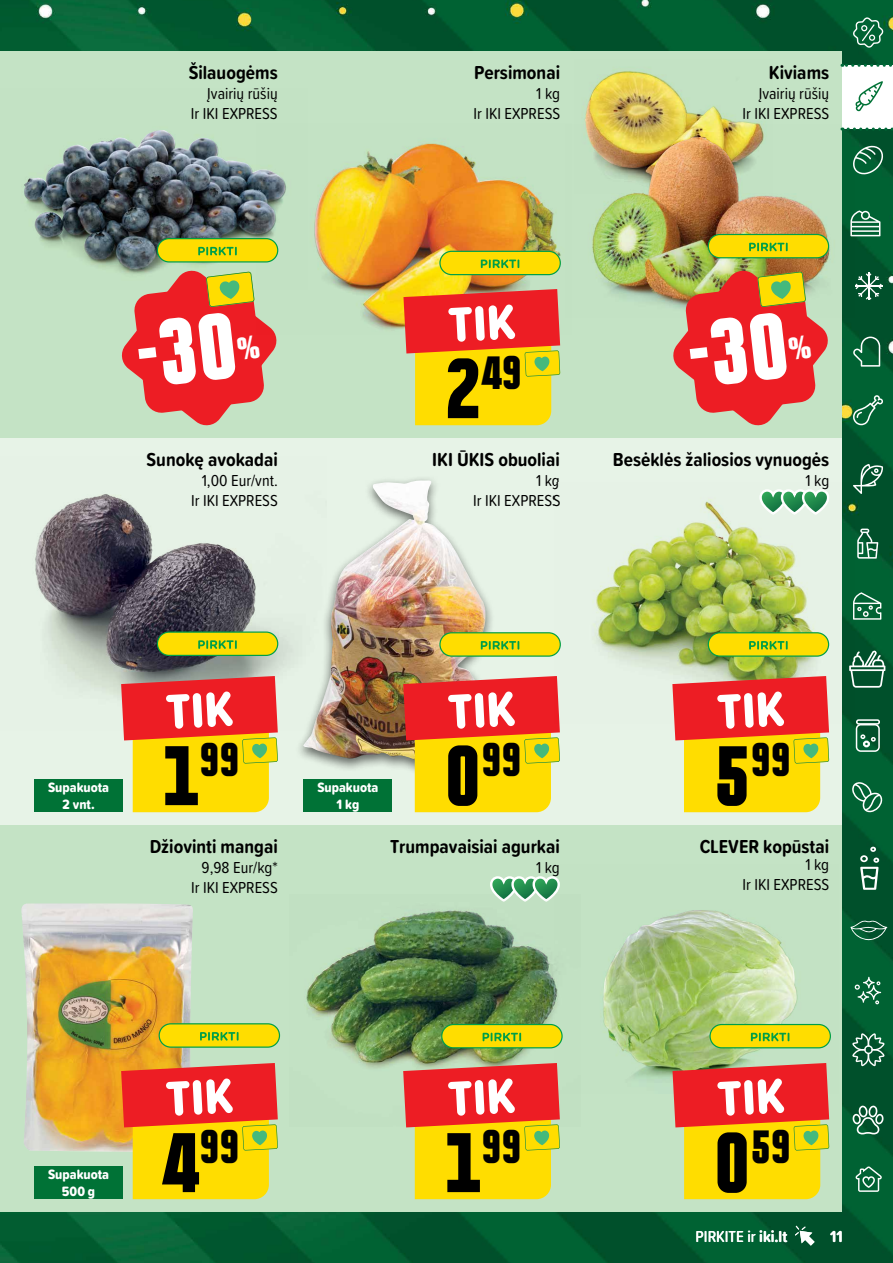
<style>
.page{position:relative;width:893px;height:1263px;background:#fff}
.page>*{position:absolute;margin:0;border:0;box-sizing:border-box;transform-origin:0 0}
.t1{font:900 condensed 77.1px "Politica";color:#000}
.t2{font:900 condensed 42.6px "Politica";color:#000}
.t3{font:700 19.5px "Proxima Soft Cond";color:#000}
.t4{font:16.5px/19.8px "Proxima Soft Cond";color:#000;text-align:right}
.t5{font:500 16.5px "Proxima Soft Cond";color:#fff}
.t6{font:700 16.5px "Proxima Soft Cond";color:#fff}
.t7{font:14.1px/16.8px "Proxima Soft Cond Extrabld";color:#fff;text-align:center}
.s1{font-weight:700}
</style>
<div class="page">
<img style="left:0;top:0;width:893px;height:1263px">
<div style="left:0;top:51px;width:842px;height:1161px;background:#c4e3c5"></div>
<div style="left:0;top:438px;width:842px;height:387px;background:#e7f3e7"></div>
<svg style="left:794px;top:1225px;width:21px;height:20px"></svg>
<div style="left:842px;top:65px;width:51px;height:64px;background:#fff"></div>
<svg style="left:854px;top:128px;width:39px;height:3px"></svg>
<svg style="left:842px;top:64px;width:51px;height:3px"></svg>
<svg style="left:855px;top:1166px;width:27px;height:26px"></svg>
<svg style="left:855px;top:977px;width:26px;height:27px"></svg>
<svg style="left:852px;top:782px;width:30px;height:30px"></svg>
<svg style="left:860px;top:847px;width:19px;height:43px"></svg>
<svg style="left:855px;top:592px;width:26px;height:28px"></svg>
<svg style="left:857px;top:529px;width:21px;height:30px"></svg>
<svg style="left:853px;top:464px;width:30px;height:30px"></svg>
<svg style="left:853px;top:395px;width:30px;height:30px"></svg>
<svg style="left:855px;top:273px;width:27px;height:27px"></svg>
<svg style="left:854px;top:210px;width:26px;height:26px"></svg>
<svg style="left:854px;top:145px;width:29px;height:30px"></svg>
<svg style="left:855px;top:81px;width:28px;height:30px"></svg>
<svg style="left:852px;top:1033px;width:32px;height:33px"></svg>
<svg style="left:852px;top:1105px;width:32px;height:29px"></svg>
<svg style="left:855px;top:650px;width:30px;height:38px"></svg>
<svg style="left:850px;top:920px;width:37px;height:20px"></svg>
<svg style="left:852px;top:17px;width:31px;height:31px"></svg>
<svg style="left:853px;top:337px;width:27px;height:30px"></svg>
<div style="left:856px;top:724px;width:24px;height:28px;border:2px solid #fff;border-radius:4px"></div>
<div style="left:856px;top:719px;width:24px;height:6px;border:2px solid #fff;border-radius:2px"></div>
<svg style="left:860px;top:734px;width:5px;height:5px"></svg>
<svg style="left:871px;top:737px;width:5px;height:5px"></svg>
<div style="left:863px;top:740px;width:7px;height:7px;border:2px solid #fff;border-radius:50%"></div>
<hr style="left:0;top:51px;width:1px;height:387px;background:#fd0">
<img style="left:632px;top:910px;width:199px;height:170px">
<img style="left:603px;top:912px;width:194px;height:161px">
<img style="left:35px;top:494px;width:259px;height:203px">
<img style="left:36px;top:496px;width:219px;height:175px">
<img style="left:584px;top:69px;width:180px;height:56px">
<img style="left:585px;top:72px;width:126px;height:53px">
<div style="left:34px;top:1166px;width:89px;height:33px;background:#007236"></div>
<div style="left:34px;top:780px;width:89px;height:32px;background:#007236"></div>
<div style="left:303px;top:780px;width:89px;height:32px;background:#007236"></div>
<svg style="left:490px;top:876px;width:70px;height:18px"></svg>
<svg style="left:121px;top:676px;width:157px;height:136px;background:#f09a31"></svg>
<img style="left:0;top:88px;width:257px;height:201px">
<img style="left:24px;top:130px;width:138px;height:139px">
<img style="left:585px;top:125px;width:269px;height:192px">
<img style="left:593px;top:137px;width:175px;height:169px">
<img style="left:257px;top:142px;width:304px;height:188px">
<img style="left:315px;top:144px;width:245px;height:180px">
<svg style="left:403px;top:289px;width:157px;height:136px;background:#f19a2c"></svg>
<div style="left:294px;top:475px;width:212px;height:314px;background:#000;opacity:.58"></div>
<img style="left:302px;top:480px;width:196px;height:296px">
<svg style="left:403px;top:676px;width:157px;height:136px;background:#f1992d"></svg>
<img style="left:554px;top:483px;width:301px;height:240px">
<img style="left:595px;top:502px;width:224px;height:184px">
<svg style="left:672px;top:676px;width:157px;height:136px;background:#f29c32"></svg>
<img style="left:362px;top:894px;width:199px;height:175px">
<img style="left:306px;top:910px;width:200px;height:153px">
<svg style="left:403px;top:1063px;width:157px;height:136px;background:#ef9b30"></svg>
<svg style="left:672px;top:1063px;width:157px;height:136px;background:#ee9a2e"></svg>
<img style="left:21px;top:903px;width:172px;height:249px">
<svg style="left:121px;top:1063px;width:157px;height:136px;background:#f1992a"></svg>
<div style="left:157px;top:632px;width:121px;height:23px;background:#fd0;border-radius:12px"></div>
<div style="left:157px;top:631px;width:121px;height:25px;border:1px solid #009f47;border-radius:12px"></div>
<svg style="left:198px;top:640px;width:39px;height:9px"></svg>
<div style="left:157px;top:239px;width:121px;height:23px;background:#fd0;border-radius:12px"></div>
<div style="left:157px;top:238px;width:121px;height:24px;border:1px solid #009f47;border-radius:12px"></div>
<svg style="left:198px;top:247px;width:39px;height:8px"></svg>
<div style="left:159px;top:1024px;width:120px;height:23px;background:#fd0;border-radius:12px"></div>
<div style="left:159px;top:1023px;width:121px;height:25px;border:1px solid #009f47;border-radius:12px"></div>
<svg style="left:200px;top:1032px;width:39px;height:8px"></svg>
<div style="left:440px;top:633px;width:120px;height:23px;background:#fd0;border-radius:12px"></div>
<div style="left:439px;top:632px;width:122px;height:25px;border:1px solid #009f47;border-radius:12px"></div>
<svg style="left:481px;top:641px;width:38px;height:9px"></svg>
<div style="left:440px;top:251px;width:120px;height:24px;background:#fd0;border-radius:12px"></div>
<div style="left:439px;top:251px;width:122px;height:24px;border:1px solid #009f47;border-radius:12px"></div>
<svg style="left:481px;top:259px;width:38px;height:9px"></svg>
<div style="left:442px;top:1024px;width:120px;height:24px;background:#fd0;border-radius:12px"></div>
<div style="left:441px;top:1024px;width:122px;height:24px;border:1px solid #009f47;border-radius:12px"></div>
<svg style="left:483px;top:1033px;width:38px;height:8px"></svg>
<div style="left:708px;top:633px;width:121px;height:23px;background:#fd0;border-radius:12px"></div>
<div style="left:708px;top:632px;width:121px;height:25px;border:1px solid #009f47;border-radius:12px"></div>
<svg style="left:749px;top:641px;width:39px;height:9px"></svg>
<div style="left:708px;top:234px;width:121px;height:24px;background:#fd0;border-radius:12px"></div>
<div style="left:708px;top:234px;width:121px;height:24px;border:1px solid #009f47;border-radius:12px"></div>
<svg style="left:749px;top:243px;width:39px;height:8px"></svg>
<div style="left:710px;top:1024px;width:120px;height:24px;background:#fd0;border-radius:12px"></div>
<div style="left:709px;top:1024px;width:122px;height:24px;border:1px solid #009f47;border-radius:12px"></div>
<svg style="left:751px;top:1033px;width:38px;height:8px"></svg>
<svg style="left:120px;top:269px;width:159px;height:157px"></svg>
<svg style="left:671px;top:269px;width:159px;height:157px"></svg>
<p class="t3" style="left:189px;top:58px;width:91px">Šilauogėms</p>
<p class="t4" style="left:191px;top:83px;width:88px">Įvairių rūšių<br>Ir IKI EXPRESS</p>
<p class="t3" style="left:147px;top:445px;width:133px">Sunokę avokadai</p>
<p class="t4" style="left:191px;top:470px;width:88px">1,00 Eur/vnt.<br>Ir IKI EXPRESS</p>
<p class="t3" style="left:474px;top:58px;width:88px">Persimonai</p>
<p class="t4" style="left:473px;top:83px;width:88px">1 kg<br>Ir IKI EXPRESS</p>
<p class="t3" style="left:769px;top:58px;width:62px">Kiviams</p>
<p class="t4" style="left:742px;top:83px;width:88px">Įvairių rūšių<br>Ir IKI EXPRESS</p>
<h2 class="t2" style="left:482px;top:339px;width:42px">49</h2>
<h1 class="t1" style="left:445px;top:328px;width:38px">2</h1>
<p class="t3" style="left:432px;top:445px;width:129px">IKI ŪKIS obuoliai</p>
<p class="t4" style="left:473px;top:470px;width:88px">1 kg<br>Ir IKI EXPRESS</p>
<p class="t3" style="left:613px;top:445px;width:218px">Besėklės žaliosios vynuogės</p>
<p class="t4" style="left:805px;top:470px;width:25px">1 kg</p>
<h2 class="t2" style="left:199px;top:726px;width:42px">99</h2>
<h1 class="t1" style="left:163px;top:715px;width:38px">1</h1>
<p class="t7" style="left:48px;top:778px;width:63px">Supakuota<br>2 vnt.</p>
<p class="t7" style="left:317px;top:778px;width:63px">Supakuota<br>1 kg</p>
<p class="t3" style="left:150px;top:832px;width:130px">Džiovinti mangai</p>
<p class="t4" style="left:191px;top:857px;width:88px">9,98 Eur/kg*<br>Ir IKI EXPRESS</p>
<h2 class="t2" style="left:481px;top:726px;width:42px">99</h2>
<h1 class="t1" style="left:445px;top:715px;width:38px">0</h1>
<p class="t3" style="left:390px;top:832px;width:171px">Trumpavaisiai agurkai</p>
<p class="t4" style="left:536px;top:857px;width:25px">1 kg</p>
<h2 class="t2" style="left:751px;top:726px;width:42px">99</h2>
<h1 class="t1" style="left:714px;top:715px;width:38px">5</h1>
<p class="t3" style="left:700px;top:832px;width:131px">CLEVER kopūstai</p>
<p class="t4" style="left:742px;top:854px;width:88px">1 kg<br>Ir IKI EXPRESS</p>
<p class="t7" style="left:48px;top:1165px;width:63px">Supakuota<br>500 g</p>
<h2 class="t2" style="left:199px;top:1113px;width:42px">99</h2>
<h1 class="t1" style="left:163px;top:1102px;width:38px">4</h1>
<h1 class="t1" style="left:445px;top:1102px;width:38px">1</h1>
<h2 class="t2" style="left:751px;top:1113px;width:42px">59</h2>
<h2 class="t2" style="left:481px;top:1113px;width:42px">99</h2>
<h1 class="t1" style="left:714px;top:1102px;width:38px">0</h1>
<p class="t5" style="left:696px;top:1224px;width:93px">PIRKITE ir <span class="s1">iki.lt</span></p>
<p class="t6" style="left:830px;top:1224px;width:14px">11</p>
</div>
